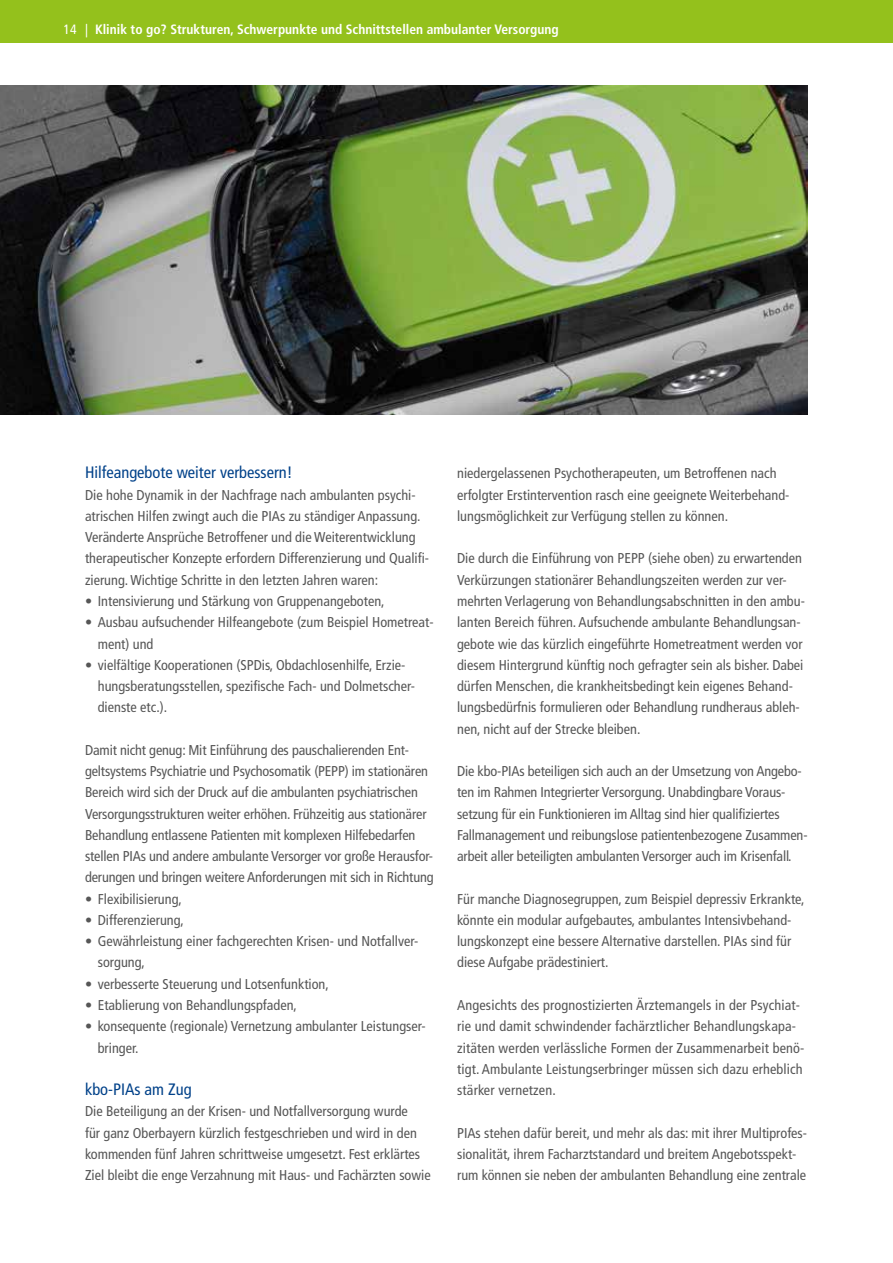
<style>
.page{position:relative;width:893px;height:1263px;background:#fff}
.page>*{position:absolute;margin:0;border:0;box-sizing:border-box;transform-origin:0 0}
.t1{font:condensed 16.5px "Frutiger LT Com";color:#004189}
.t2{font:condensed 14.25px/21.3px "Frutiger LT Com";color:#565656}
.t3{font:700 condensed 13.5px "Frutiger LT Com";color:#fff}
.s1{font-weight:400}
</style>
<div class="page">
<img style="left:0;top:85px;width:808px;height:330px">
<div style="left:0;top:0;width:893px;height:43px;background:#94c11c"></div>
<p class="t3" style="left:64px;top:21px;width:497px"><span class="s1">14 |</span> Klinik to go? Strukturen, Schwerpunkte und Schnittstellen ambulanter Versorgung</p>
<p class="t1" style="left:85px;top:463px;width:209px">Hilfeangebote weiter verbessern!</p>
<p class="t2" style="left:85px;top:484px;width:346px">Die hohe Dynamik in der Nachfrage nach ambulanten psychi&shy;atrischen Hilfen zwingt auch die PIAs zu ständiger Anpassung.<br>Veränderte Ansprüche Betroffener und die Weiterentwicklung therapeutischer Konzepte erfordern Differenzierung und Qualifi&shy;zierung. Wichtige Schritte in den letzten Jahren waren:</p>
<p class="t2" style="left:85px;top:590px;width:301px">• Intensivierung und Stärkung von Gruppenangeboten,</p>
<p class="t2" style="left:98px;top:612px;width:337px;text-indent:-13px">• Ausbau aufsuchender Hilfeangebote (zum Beispiel Hometreat&shy;ment) und</p>
<p class="t2" style="left:98px;top:654px;width:319px;text-indent:-13px">• vielfältige Kooperationen (SPDis, Obdachlosenhilfe, Erzie&shy;hungsberatungsstellen, spezifische Fach- und Dolmetscher&shy;dienste etc.).</p>
<p class="t2" style="left:85px;top:739px;width:350px">Damit nicht genug: Mit Einführung des pauschalierenden Ent&shy;geltsystems Psychiatrie und Psychosomatik (PEPP) im stationären Bereich wird sich der Druck auf die ambulanten psychiatrischen Versorgungsstrukturen weiter erhöhen. Frühzeitig aus stationärer Behandlung entlassene Patienten mit komplexen Hilfebedarfen stellen PIAs und andere ambulante Versorger vor große Herausfor&shy;derungen und bringen weitere Anforderungen mit sich in Richtung</p>
<p class="t2" style="left:85px;top:888px;width:98px">• Flexibilisierung,</p>
<p class="t2" style="left:85px;top:909px;width:101px">• Differenzierung,</p>
<p class="t2" style="left:98px;top:931px;width:322px;text-indent:-13px">• Gewährleistung einer fachgerechten Krisen- und Notfallver&shy;sorgung,</p>
<p class="t2" style="left:85px;top:973px;width:245px">• verbesserte Steuerung und Lotsenfunktion,</p>
<p class="t2" style="left:85px;top:994px;width:213px">• Etablierung von Behandlungspfaden,</p>
<p class="t2" style="left:98px;top:1016px;width:329px;text-indent:-13px">• konsequente (regionale) Vernetzung ambulanter Leistungser&shy;bringer.</p>
<p class="t1" style="left:85px;top:1080px;width:108px">kbo-PIAs am Zug</p>
<p class="t2" style="left:85px;top:1101px;width:347px">Die Beteiligung an der Krisen- und Notfallversorgung wurde<br>für ganz Oberbayern kürzlich festgeschrieben und wird in den kommenden fünf Jahren schrittweise umgesetzt. Fest erklärtes Ziel bleibt die enge Verzahnung mit Haus- und Fachärzten sowie</p>
<p class="t2" style="left:457px;top:463px;width:334px">niedergelassenen Psychotherapeuten, um Betroffenen nach erfolgter Erstintervention rasch eine geeignete Weiterbehand&shy;lungsmöglichkeit zur Verfügung stellen zu können.</p>
<p class="t2" style="left:457px;top:548px;width:349px">Die durch die Einführung von PEPP (siehe oben) zu erwartenden Verkürzungen stationärer Behandlungszeiten werden zur ver&shy;mehrten Verlagerung von Behandlungsabschnitten in den ambu&shy;lanten Bereich führen. Aufsuchende ambulante Behandlungsan&shy;gebote wie das kürzlich eingeführte Hometreatment werden vor diesem Hintergrund künftig noch gefragter sein als bisher. Dabei dürfen Menschen, die krankheitsbedingt kein eigenes Behand&shy;lungsbedürfnis formulieren oder Behandlung rundheraus ableh&shy;nen, nicht auf der Strecke bleiben.</p>
<p class="t2" style="left:457px;top:761px;width:351px">Die kbo-PIAs beteiligen sich auch an der Umsetzung von Angebo&shy;ten im Rahmen Integrierter Versorgung. Unabdingbare Voraus&shy;setzung für ein Funktionieren im Alltag sind hier qualifiziertes Fallmanagement und reibungslose patientenbezogene Zusammen&shy;arbeit aller beteiligten ambulanten Versorger auch im Krisenfall.</p>
<p class="t2" style="left:457px;top:888px;width:349px">Für manche Diagnosegruppen, zum Beispiel depressiv Erkrankte, könnte ein modular aufgebautes, ambulantes Intensivbehand&shy;lungskonzept eine bessere Alternative darstellen. PIAs sind für diese Aufgabe prädestiniert.</p>
<p class="t2" style="left:457px;top:994px;width:349px">Angesichts des prognostizierten Ärztemangels in der Psychiat&shy;rie und damit schwindender fachärztlicher Behandlungskapa&shy;zitäten werden verlässliche Formen der Zusammenarbeit benö&shy;tigt. Ambulante Leistungserbringer müssen sich dazu erheblich stärker vernetzen.</p>
<p class="t2" style="left:457px;top:1122px;width:351px">PIAs stehen dafür bereit, und mehr als das: mit ihrer Multiprofes&shy;sionalität, ihrem Facharztstandard und breitem Angebotsspekt&shy;rum können sie neben der ambulanten Behandlung eine zentrale</p>
</div>
